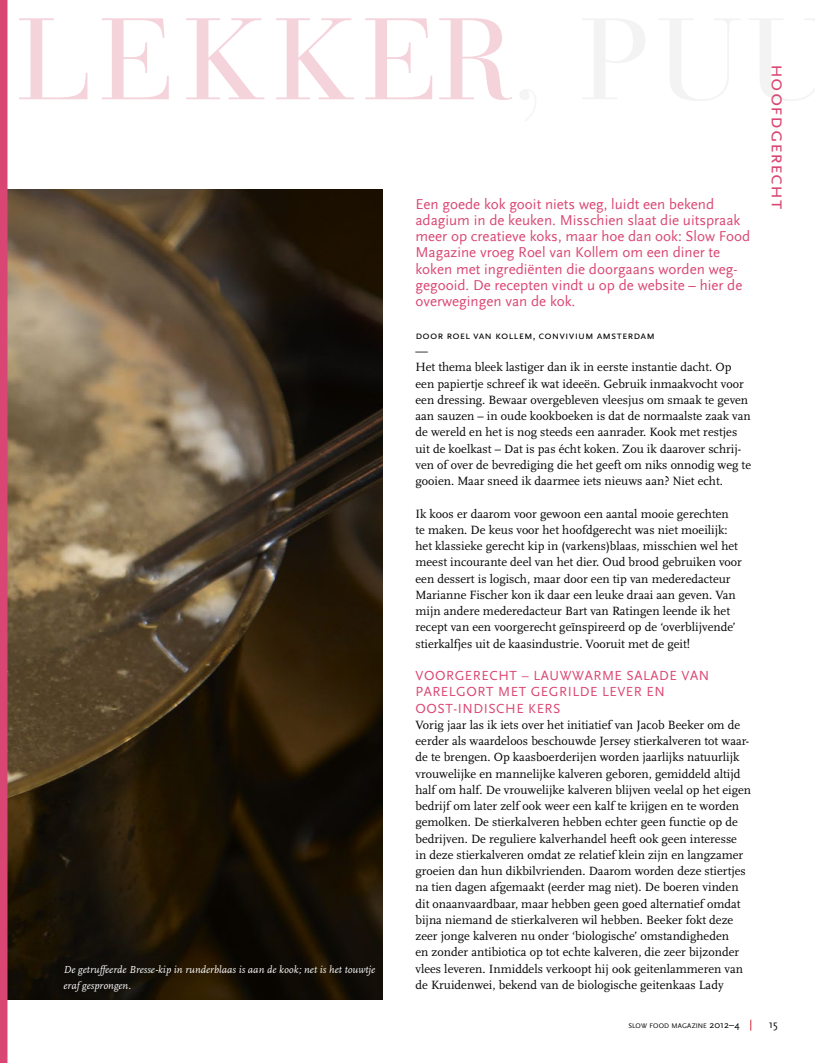
<style>
.page{position:relative;width:815px;height:1063px;background:#fff}
.page>*{position:absolute;margin:0;border:0;box-sizing:border-box;transform-origin:0 0}
.t1{font:20.62px "Scala Sans Caps";letter-spacing:.025em;color:#da4673}
.t2{font:15px/16.2px "Scala Sans";color:#da4673}
.t3{font:13.75px/16.2px "Scala Sans Caps";letter-spacing:.04em;color:#da4673}
.t4{font:12.5px/16.2px "Scala";color:#000}
.t5{font:11.25px "Scala Sans Caps";letter-spacing:.01em;color:#000}
.t6{font:11.25px "Scala Sans";color:#000}
.t7{font:italic 10.62px/16.2px "Scala";letter-spacing:.005em;color:#fff}
.t8{font:7px "Scala Sans";letter-spacing:.005em;color:#000}
.s1{font-size:10px}
.s2{font-size:11.25px;color:#cf0016}
</style>
<div class="page">
<svg style="left:19px;top:18px;width:413px;height:81px"></svg>
<svg style="left:439px;top:18px;width:73px;height:82px"></svg>
<svg style="left:583px;top:19px;width:232px;height:82px"></svg>
<img style="left:8px;top:190px;width:375px;height:809px">
<div style="left:0;top:0;width:8px;height:1063px;background:#da4673"></div>
<p class="t7" style="left:64px;top:961px;width:313px">De getruffeerde Bresse-kip in runderblaas is aan de kook; net is het touwtje eraf gesprongen.</p>
<p class="t2" style="left:415px;top:196px;width:336px">Een goede kok gooit niets weg, luidt een bekend adagium in de keuken. Misschien slaat die uitspraak meer op creatieve koks, maar hoe dan ook: Slow Food Magazine vroeg Roel van Kollem om een diner te koken met ingrediënten die doorgaans worden weg&shy;gegooid. De recepten vindt u op de website – hier de overwegingen van de kok.</p>
<p class="t5" style="left:415px;top:329px;width:241px">DOOR ROEL VAN KOLLEM, CONVIVIUM AMSTERDAM</p>
<p class="t4" style="left:415px;top:343px;width:337px">—<br>Het thema bleek lastiger dan ik in eerste instantie dacht. Op een papiertje schreef ik wat ideeën. Gebruik inmaakvocht voor een dressing. Bewaar overgebleven vleesjus om smaak te geven aan sauzen – in oude kookboeken is dat de normaalste zaak van de wereld en het is nog steeds een aanrader. Kook met restjes uit de koelkast – Dat is pas écht koken. Zou ik daarover schrij&shy;ven of over de bevrediging die het geeft om niks onnodig weg te gooien. Maar sneed ik daarmee iets nieuws aan? Niet echt.</p>
<p class="t4" style="left:415px;top:506px;width:328px">Ik koos er daarom voor gewoon een aantal mooie gerechten<br>te maken. De keus voor het hoofdgerecht was niet moeilijk: het klassieke gerecht kip in (varkens)blaas, misschien wel het meest incourante deel van het dier. Oud brood gebruiken voor een dessert is logisch, maar door een tip van mederedacteur Marianne Fischer kon ik daar een leuke draai aan geven. Van mijn andere mederedacteur Bart van Ratingen leende ik het recept van een voorgerecht geïnspireerd op de ‘overblijvende’ stierkalfjes uit de kaasindustrie. Vooruit met de geit!</p>
<p class="t3" style="left:415px;top:668px;width:292px">VOORGERECHT – LAUWWARME SALADE VAN<br>PARELGORT MET GEGRILDE LEVER EN<br>OOST-IN DISCH E KERS</p>
<p class="t4" style="left:415px;top:717px;width:337px">Vorig jaar las ik iets over het initiatief van Jacob Beeker om de eerder als waardeloos beschouwde Jersey stierkalveren tot waar&shy;de te brengen. Op kaasboerderijen worden jaarlijks natuurlijk vrouwelijke en mannelijke kalveren geboren, gemiddeld altijd half om half. De vrouwelijke kalveren blijven veelal op het eigen bedrijf om later zelf ook weer een kalf te krijgen en te worden gemolken. De stierkalveren hebben echter geen functie op de bedrijven. De reguliere kalverhandel heeft ook geen interesse<br>in deze stierkalveren omdat ze relatief klein zijn en langzamer groeien dan hun dikbilvrienden. Daarom worden deze stiertjes na tien dagen afgemaakt (eerder mag niet). De boeren vinden dit onaanvaardbaar, maar hebben geen goed alternatief omdat bijna niemand de stierkalveren wil hebben. Beeker fokt deze zeer jonge kalveren nu onder ‘biologische’ omstandigheden<br>en zonder antibiotica op tot echte kalveren, die zeer bijzonder vlees leveren. Inmiddels verkoopt hij ook geitenlammeren van de Kruidenwei, bekend van de biologische geitenkaas Lady</p>
<h1 class="t1" style="left:790px;top:64px;width:147px;rotate:90deg">HOOFDGERECHT</h1>
<p class="t8" style="left:628px;top:1022px;width:125px">SLOW FOOD MAGAZINE <span class="s1">2012–4</span> <span class="s2">|</span></p>
<p class="t6" style="left:769px;top:1018px;width:10px">15</p>
</div>
